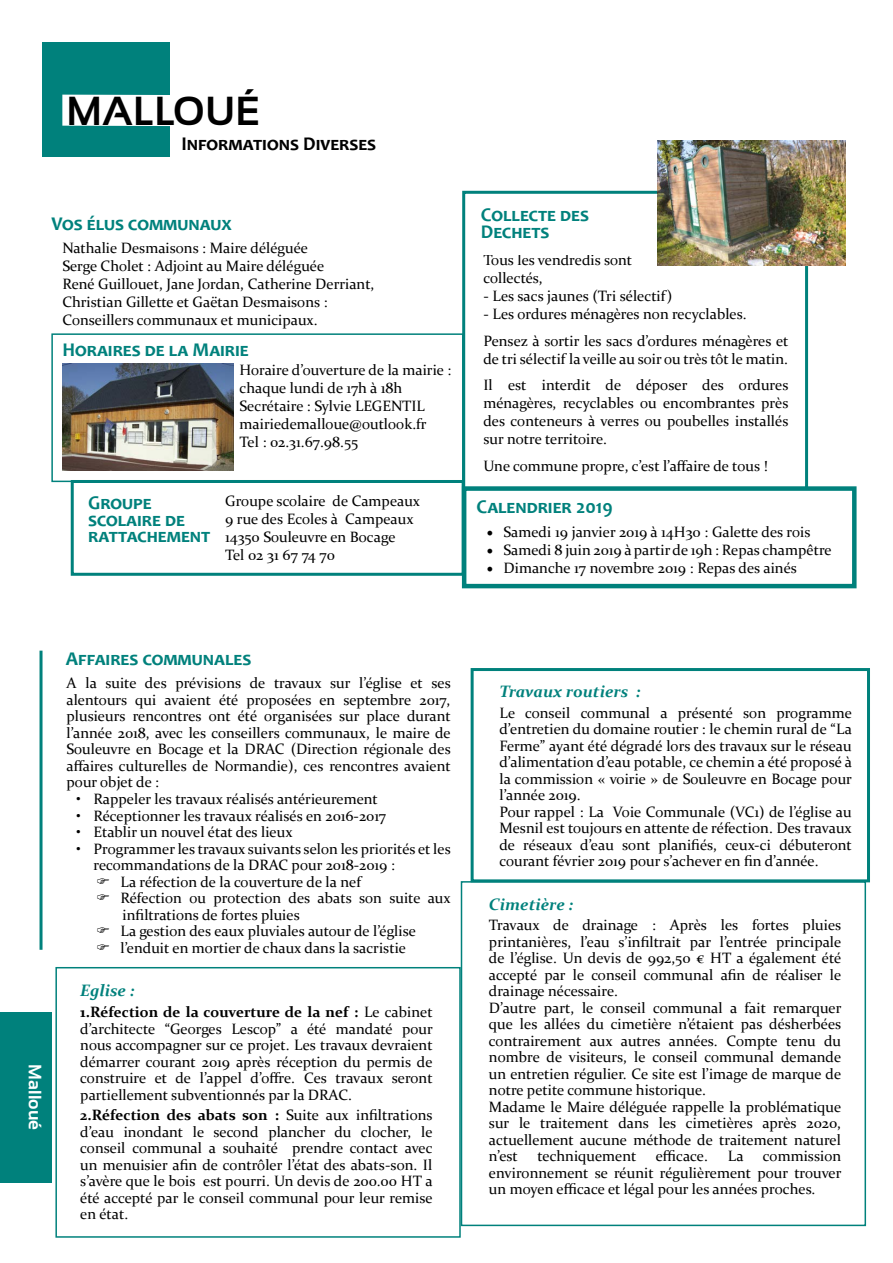
<style>
.page{position:relative;width:893px;height:1263px;background:#fff}
.page>*{position:absolute;margin:0;border:0;box-sizing:border-box;transform-origin:0 0}
.t1{font:700 40.5px "Sansation";color:#000}
.t2{font:700 19.5px/16.5px "Candara";color:#00817c}
.t3{font:700 19.5px "Candara";color:#000}
.t4{font:700 18px "Sansation";color:#fff}
.t5{font:italic 700 16.5px "Constantia";color:#00817c}
.t6{font:15px/16.5px "Constantia";color:#000}
.s1{font-family:"Minion Pro";font-size:18px}
.s2{font-weight:700}
</style>
<div class="page">
<div style="left:55px;top:967px;width:406px;height:271px;border:2px solid #00817c"></div>
<div style="left:461px;top:881px;width:405px;height:345px;border:2px solid #00817c"></div>
<div style="left:471px;top:668px;width:399px;height:214px;border:3px solid #00817c"></div>
<div style="left:462px;top:486px;width:394px;height:102px;border:4px solid #00817c"></div>
<div style="left:71px;top:480px;width:394px;height:96px;border:3px solid #00817c"></div>
<div style="left:51px;top:333px;width:413px;height:149px;border:2px solid #00817c"></div>
<div style="left:0;top:1012px;width:51px;height:170px;background:#00817c"></div>
<div style="left:462px;top:191px;width:346px;height:299px;border:3px solid #00817c"></div>
<div style="left:43px;top:43px;width:127px;height:114px;background:#00817c"></div>
<div style="left:62px;top:95px;width:108px;height:32px;background:#fff"></div>
<img style="left:62px;top:364px;width:172px;height:107px">
<hr style="left:40px;top:651px;width:3px;height:299px;background:#00817c">
<img style="left:657px;top:140px;width:188px;height:126px">
<h1 class="t1" style="left:67px;top:89px;width:195px">MALLOUÉ</h1>
<h2 class="t3" style="left:181px;top:132px;width:196px">Informations Diverses</h2>
<h2 class="t2" style="left:51px;top:215px;width:182px">Vos élus communaux</h2>
<p class="t6" style="left:62px;top:238px;width:314px;line-height:18px">Nathalie Desmaisons : Maire déléguée<br>Serge Cholet : Adjoint au Maire déléguée<br>René Guillouet, Jane Jordan, Catherine Derriant, Christian Gillette et Gaëtan Desmaisons :<br>Conseillers communaux et municipaux.</p>
<h2 class="t2" style="left:62px;top:341px;width:188px">Horaires de la Mairie</h2>
<p class="t6" style="left:240px;top:360px;width:213px;line-height:18px">Horaire d’ouverture de la mairie : chaque lundi de 17h à 18h<br>Secrétaire : Sylvie LEGENTIL mairiedemalloue@outlook.fr<br>Tel : 02.31.67.98.55</p>
<h2 class="t2" style="left:88px;top:494px;width:124px">Groupe scolaire de rattachement</h2>
<p class="t6" style="left:225px;top:492px;width:196px;line-height:18px">Groupe scolaire de Campeaux<br>9 rue des Ecoles à Campeaux<br>14350 Souleuvre en Bocage<br>Tel 02 31 67 74 70</p>
<h2 class="t2" style="left:481px;top:207px;width:110px">Collecte des<br>Dechets</h2>
<p class="t6" style="left:483px;top:251px;width:150px;line-height:18px">Tous les vendredis sont collectés,</p>
<p class="t6" style="left:483px;top:287px;width:191px">- Les sacs jaunes (Tri sélectif)</p>
<p class="t6" style="left:483px;top:300px;width:307px;line-height:26.5px">- Les ordures ménagères non recyclables.<br>Pensez à sortir les sacs d’ordures ménagères et</p>
<p class="t6" style="left:483px;top:345px;width:306px;line-height:26.5px">de tri sélectif la veille au soir ou très tôt le matin.<br>Il est interdit de déposer des ordures</p>
<p class="t6" style="left:483px;top:394px;width:307px;line-height:18px;text-align:justify">ménagères, recyclables ou encombrantes près des conteneurs à verres ou poubelles installés sur notre territoire.</p>
<p class="t6" style="left:483px;top:457px;width:286px">Une commune propre, c’est l’affaire de tous !</p>
<h2 class="t2" style="left:477px;top:498px;width:138px">Calendrier 2019</h2>
<p class="t6" style="left:487px;top:523px;width:325px"><span class="s1">•</span> Samedi 19 janvier 2019 à 14H30 : Galette des rois</p>
<p class="t6" style="left:487px;top:541px;width:347px"><span class="s1">•</span> Samedi 8 juin 2019 à partir de 19h : Repas champêtre</p>
<p class="t6" style="left:487px;top:559px;width:312px"><span class="s1">•</span> Dimanche 17 novembre 2019 : Repas des ainés</p>
<p class="t4" style="left:45px;top:1064px;width:67px;rotate:90deg">Malloué</p>
<h2 class="t2" style="left:66px;top:650px;width:187px">Affaires communales</h2>
<p class="t6" style="left:67px;top:674px;width:386px;text-align:justify">A la suite des prévisions de travaux sur l’église et ses alentours qui avaient été proposées en septembre 2017, plusieurs rencontres ont été organisées sur place durant l’année 2018, avec les conseillers communaux, le maire de Souleuvre en Bocage et la DRAC (Direction régionale des affaires culturelles de Normandie), ces rencontres avaient pour objet de :</p>
<p class="t6" style="left:77px;top:790px;width:303px">• Rappeler les travaux réalisés antérieurement</p>
<p class="t6" style="left:77px;top:806px;width:311px">• Réceptionner les travaux réalisés en 2016-2017</p>
<p class="t6" style="left:77px;top:823px;width:218px">• Etablir un nouvel état des lieux</p>
<p class="t6" style="left:77px;top:839px;width:376px">• Programmer les travaux suivants selon les priorités et les</p>
<p class="t6" style="left:94px;top:856px;width:303px">recommandations de la DRAC pour 2018-2019 :</p>
<p class="t6" style="left:121px;top:872px;width:242px">La réfection de la couverture de la nef</p>
<p class="t6" style="left:121px;top:889px;width:332px">Réfection ou protection des abats son suite aux</p>
<p class="t6" style="left:123px;top:905px;width:179px">infiltrations de fortes pluies</p>
<p class="t6" style="left:121px;top:922px;width:297px">La gestion des eaux pluviales autour de l’église</p>
<p class="t6" style="left:121px;top:938px;width:287px">l’enduit en mortier de chaux dans la sacristie</p>
<p class="t5" style="left:80px;top:979px;width:56px">Eglise :</p>
<p class="t6" style="left:80px;top:1003px;width:354px;text-align:justify"><span class="s2">1.Réfection de la couverture de la nef :</span> Le cabinet d’architecte “Georges Lescop” a été mandaté pour nous accompagner sur ce projet. Les travaux devraient démarrer courant 2019 après réception du permis de construire et de l’appel d’offre. Ces travaux seront partiellement subventionnés par la DRAC.</p>
<p class="t6" style="left:80px;top:1106px;width:354px;text-align:justify"><span class="s2">2.Réfection des abats son :</span> Suite aux infiltrations d’eau inondant le second plancher du clocher, le conseil communal a souhaité prendre contact avec un menuisier afin de contrôler l’état des abats-son. Il s’avère que le bois est pourri. Un devis de 200.00 HT a été accepté par le conseil communal pour leur remise en état.</p>
<p class="t5" style="left:499px;top:680px;width:143px">Travaux routiers :</p>
<p class="t6" style="left:499px;top:704px;width:354px">Le conseil communal a présenté son programme d’entretien du domaine routier : le chemin rural de “La Ferme” ayant été dégradé lors des travaux sur le réseau d’alimentation d’eau potable, ce chemin a été proposé à la commission « voirie » de Souleuvre en Bocage pour l’année 2019.<br>Pour rappel : La Voie Communale (VC1) de l’église au Mesnil est toujours en attente de réfection. Des travaux de réseaux d’eau sont planifiés, ceux-ci débuteront courant février 2019 pour s’achever en fin d’année.</p>
<p class="t5" style="left:489px;top:893px;width:86px">Cimetière :</p>
<p class="t6" style="left:489px;top:916px;width:354px">Travaux de drainage : Après les fortes pluies printanières, l’eau s’infiltrait par l’entrée principale de l’église. Un devis de 992,50 € HT a également été accepté par le conseil communal afin de réaliser le drainage nécessaire.<br>D’autre part, le conseil communal a fait remarquer que les allées du cimetière n’étaient pas désherbées contrairement aux autres années. Compte tenu du nombre de visiteurs, le conseil communal demande un entretien régulier. Ce site est l’image de marque de notre petite commune historique.<br>Madame le Maire déléguée rappelle la problématique sur le traitement dans les cimetières après 2020, actuellement aucune méthode de traitement naturel n’est</p>
<p class="t6" style="left:537px;top:1147px;width:101px">techniquement</p>
<p class="t6" style="left:656px;top:1147px;width:54px">efficace.</p>
<p class="t6" style="left:728px;top:1147px;width:17px">La</p>
<p class="t6" style="left:489px;top:1147px;width:354px;text-align:justify;text-indent:274px">commission environnement se réunit régulièrement pour trouver un moyen efficace et légal pour les années proches.</p>
</div>
